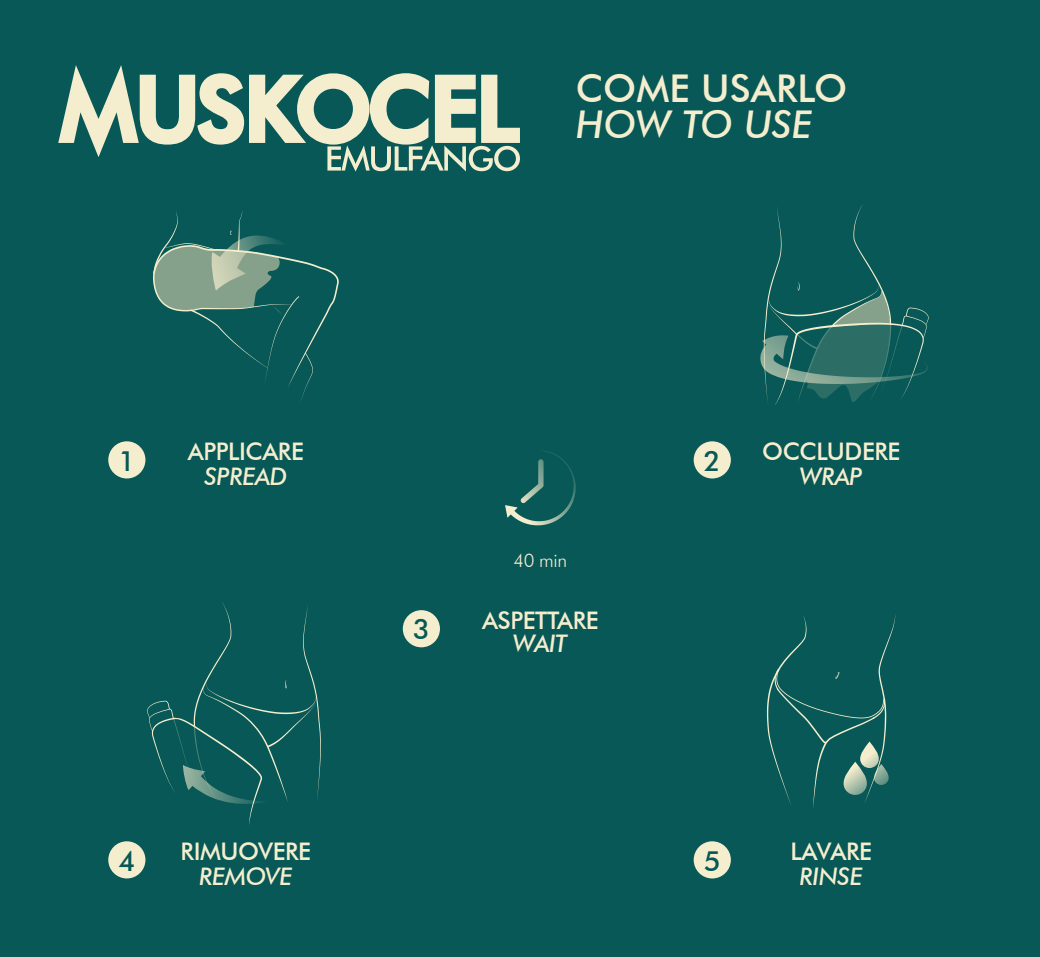
<style>
.page{position:relative;width:1040px;height:957px;background:#075857}
.page>*{position:absolute;margin:0;border:0;box-sizing:border-box;transform-origin:0 0}
.t1{font:500 38.25px "Futura BT";color:#f5eece}
.t2{font:italic 500 38.25px "Futura BT";color:#f5eece}
.t3{font:500 27.9px "Futura BT";color:#075857}
.t4{font:500 24.3px "Futura BT";letter-spacing:-.02em;color:#f5eece}
.t5{font:italic 500 24.3px "Futura BT";letter-spacing:-.02em;color:#f5eece}
.t6{font:300 18.68px "Futura BT";color:#f5eece}
</style>
<div class="page">
<svg style="left:58px;top:65px;width:462px;height:106px"></svg>
<svg style="left:153px;top:210px;width:186px;height:191px"></svg>
<svg style="left:760px;top:204px;width:168px;height:201px"></svg>
<svg style="left:767px;top:616px;width:128px;height:192px"></svg>
<svg style="left:860px;top:741px;width:18px;height:27px"></svg>
<svg style="left:843px;top:761px;width:24px;height:34px"></svg>
<svg style="left:874px;top:764px;width:14px;height:21px"></svg>
<svg style="left:147px;top:602px;width:174px;height:223px"></svg>
<svg style="left:505px;top:450px;width:71px;height:76px"></svg>
<div style="left:108px;top:441px;width:37px;height:37px;background:#f5eece;border-radius:50%"></div>
<div style="left:108px;top:841px;width:37px;height:37px;background:#f5eece;border-radius:50%"></div>
<div style="left:693px;top:441px;width:38px;height:37px;background:#f5eece;border-radius:50%"></div>
<div style="left:403px;top:610px;width:37px;height:37px;background:#f5eece;border-radius:50%"></div>
<div style="left:693px;top:841px;width:38px;height:37px;background:#f5eece;border-radius:50%"></div>
<h1 class="t1" style="left:576px;top:65px;width:273px">COME USARLO</h1>
<h1 class="t2" style="left:576px;top:101px;width:238px">HOW TO USE</h1>
<p class="t3" style="left:118px;top:444px;width:18px">1</p>
<p class="t4" style="left:188px;top:436px;width:118px">APPLICARE</p>
<p class="t5" style="left:204px;top:462px;width:84px">SPREAD</p>
<p class="t3" style="left:118px;top:843px;width:18px">4</p>
<p class="t4" style="left:181px;top:836px;width:132px">RIMUOVERE</p>
<p class="t5" style="left:199px;top:862px;width:95px">REMOVE</p>
<p class="t3" style="left:413px;top:612px;width:18px">3</p>
<p class="t6" style="left:513px;top:548px;width:55px">40 min</p>
<p class="t4" style="left:482px;top:605px;width:118px">ASPETTARE</p>
<p class="t5" style="left:513px;top:628px;width:56px">WAIT</p>
<p class="t3" style="left:704px;top:444px;width:18px">2</p>
<p class="t4" style="left:762px;top:436px;width:140px">OCCLUDERE</p>
<p class="t5" style="left:800px;top:462px;width:64px">WRAP</p>
<p class="t3" style="left:704px;top:843px;width:18px">5</p>
<p class="t4" style="left:790px;top:836px;width:83px">LAVARE</p>
<p class="t5" style="left:799px;top:862px;width:65px">RINSE</p>
</div>
